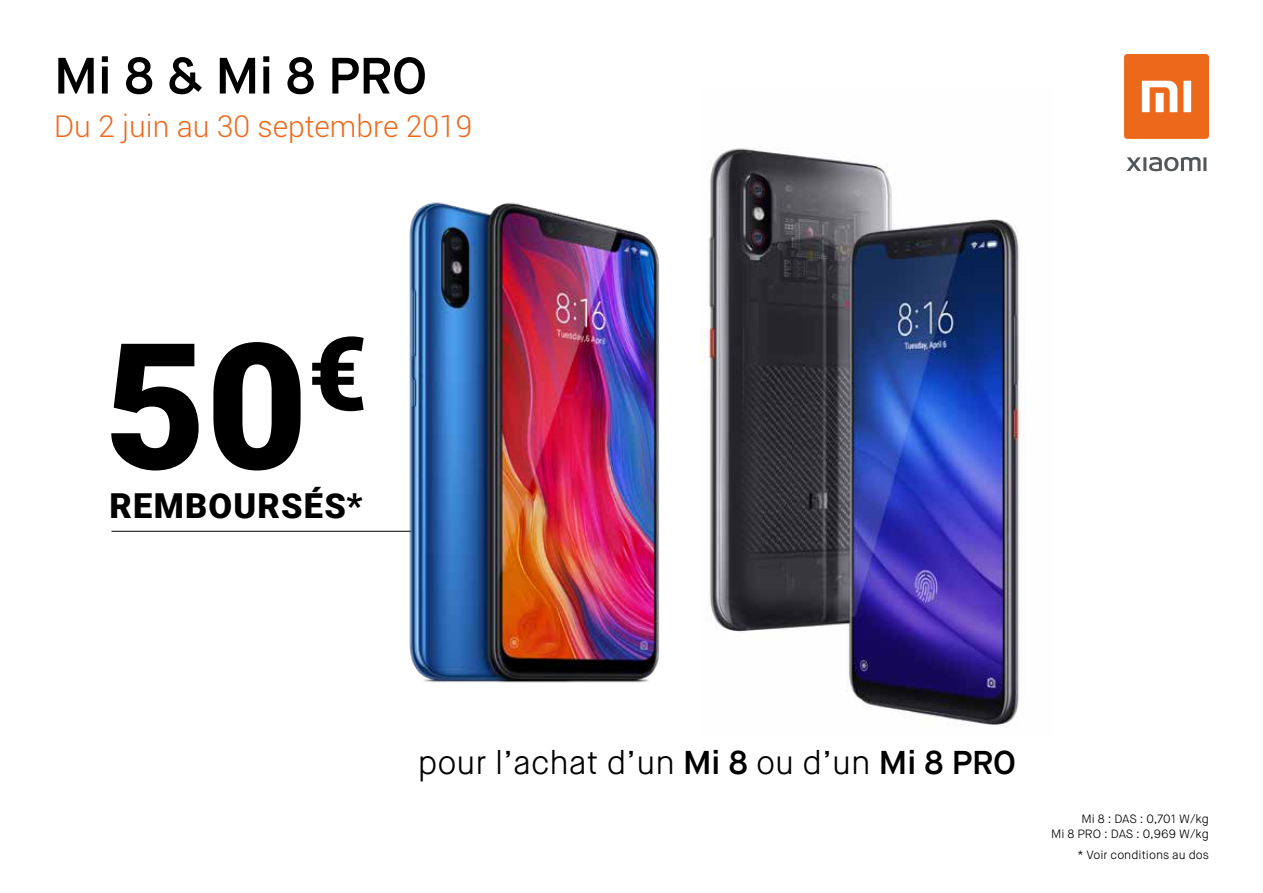
<style>
.page{position:relative;width:1263px;height:893px;background:#fff}
.page>*{position:absolute;margin:0;border:0;box-sizing:border-box;transform-origin:0 0}
.t1{font:900 175.8px "Roboto";color:#000}
.t2{font:600 51px "Maison Neue";color:#000}
.t3{font:900 34.35px "Roboto";letter-spacing:.035em;color:#000}
.t4{font:300 33px "Maison Neue";color:#000}
.t5{font:300 30px "Roboto";color:#ec691c}
.t6{font:300 12px/14.4px "Maison Neue";color:#000;text-align:right}
.s1{font-weight:600}
</style>
<div class="page">
<div style="left:1124px;top:54px;width:85px;height:85px;background:#ec691c;border-radius:3px"></div>
<div style="left:1183px;top:81px;width:8px;height:31px;background:#fff"></div>
<svg style="left:1142px;top:81px;width:35px;height:31px"></svg>
<div style="left:1155px;top:93px;width:9px;height:19px;background:#fff"></div>
<svg style="left:1126px;top:157px;width:80px;height:14px"></svg>
<hr style="left:111px;top:531px;width:308px;height:1px;background:#000">
<img style="left:392px;top:202px;width:267px;height:481px">
<img style="left:700px;top:148px;width:320px;height:577px">
<h2 class="t2" style="left:54px;top:44px;width:375px">Mi 8 &amp; Mi 8 PRO</h2>
<h3 class="t5" style="left:54px;top:106px;width:420px">Du 2 juin au 30 septembre 2019</h3>
<h1 class="t1" style="left:104px;top:283px;width:264px">50<sup>€</sup></h1>
<h3 class="t3" style="left:110px;top:482px;width:254px">REMBOURSÉS*</h3>
<h3 class="t4" style="left:418px;top:742px;width:600px">pour l’achat d’un <span class="s1">Mi 8</span> ou d’un <span class="s1">Mi 8 PRO</span></h3>
<p class="t6" style="left:1051px;top:812px;width:159px">Mi 8 : DAS : 0,701 W/kg<br>Mi 8 PRO : DAS : 0,969 W/kg</p>
<p class="t6" style="left:1077px;top:848px;width:133px">* Voir conditions au dos</p>
</div>
